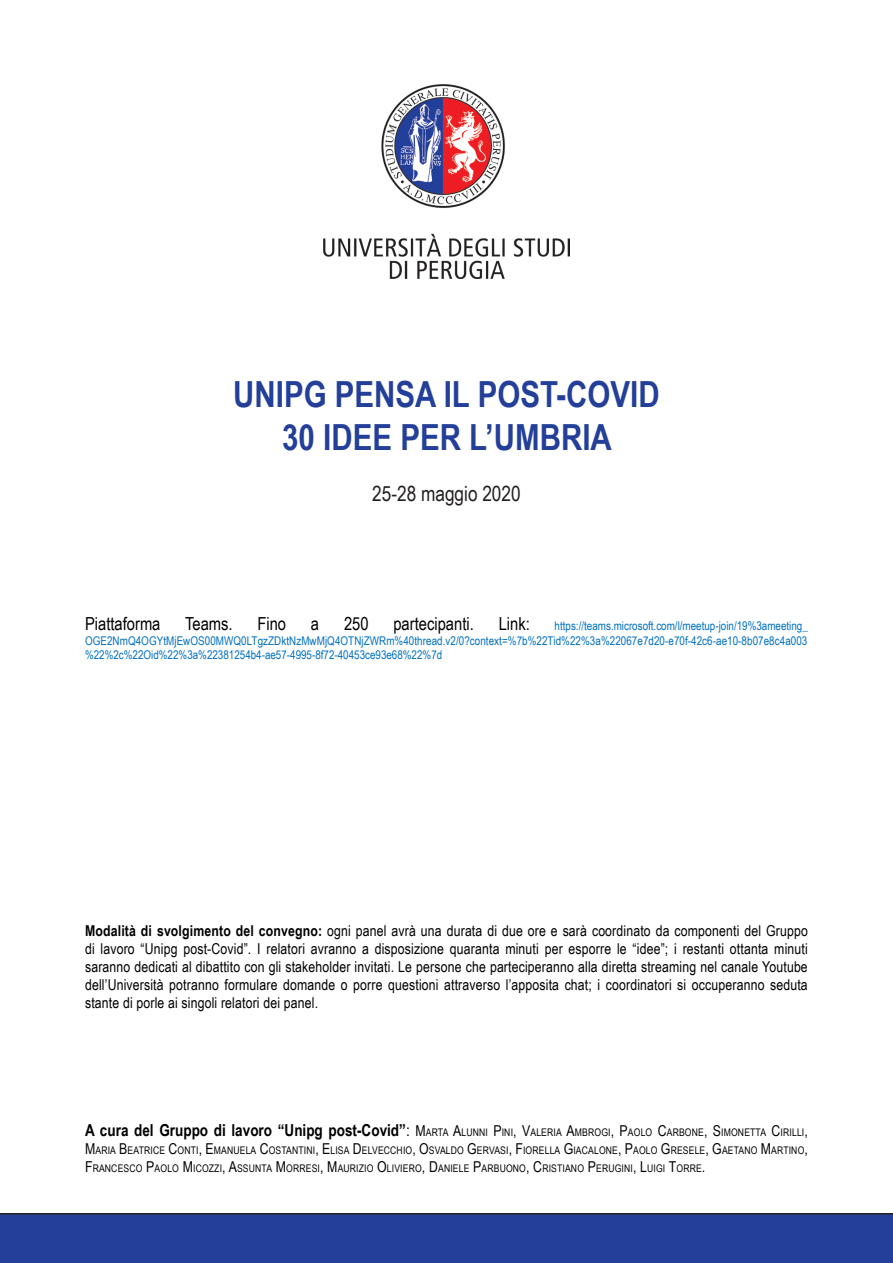
<style>
.page{position:relative;width:893px;height:1263px;background:#fff}
.page>*{position:absolute;margin:0;border:0;box-sizing:border-box;transform-origin:0 0}
.t1{font:700 36px "Arial Narrow";color:#233f99}
.t2{font:21px "Arial Narrow";color:#231f20}
.t3{font:18px "Arial Narrow";color:#000}
.t4{font:15px/18px "Arial Narrow";letter-spacing:.01em;color:#000;text-align:justify}
.t5{font:12px/14.4px "Arial Narrow";color:#0070c0;text-align:justify}
.t6{font:10.5px/18px "Arial Narrow";letter-spacing:.015em;color:#000;text-align:justify}
.s1{font-weight:700}
.s2{font-weight:700;font-size:16.5px}
.s3{font-size:16.5px}
.s4{font-size:15px}
</style>
<div class="page">
<img style="left:324px;top:85px;width:245px;height:193px">
<div style="left:0;top:1213px;width:893px;height:50px;background:#233f99"></div>
<p class="t1" style="left:233px;top:367px;width:428px">UNIPG PENSA IL POST-COVID</p>
<p class="t1" style="left:282px;top:410px;width:331px">30 IDEE PER L’UMBRIA</p>
<p class="t2" style="left:372px;top:478px;width:150px">25-28 maggio 2020</p>
<p class="t3" style="left:85px;top:611px;width:77px">Piattaforma</p>
<p class="t3" style="left:185px;top:611px;width:49px">Teams.</p>
<p class="t3" style="left:257px;top:611px;width:30px">Fino</p>
<p class="t3" style="left:311px;top:611px;width:10px">a</p>
<p class="t3" style="left:344px;top:611px;width:26px">250</p>
<p class="t3" style="left:393px;top:611px;width:82px">partecipanti.</p>
<p class="t3" style="left:499px;top:611px;width:33px">Link:</p>
<p class="t5" style="left:85px;top:618px;width:724px;text-indent:470px">https://teams.microsoft.com/l/meetup-join/19%3ameeting_ OGE2NmQ4OGYtMjEwOS00MWQ0LTgzZDktNzMwMjQ4OTNjZWRm%40thread.v2/0?context=%7b%22Tid%22%3a%22067e7d20-e70f-42c6-ae10-8b07e8c4a003 %22%2c%22Oid%22%3a%22381254b4-ae57-4995-8f72-40453ce93e68%22%7d</p>
<p class="t4" style="left:85px;top:921px;width:724px"><span class="s1">Modalità di svolgimento del convegno:</span> ogni panel avrà una durata di due ore e sarà coordinato da componenti del Gruppo di lavoro “Unipg post-Covid”. I relatori avranno a disposizione quaranta minuti per esporre le “idee”; i restanti ottanta minuti saranno dedicati al dibattito con gli stakeholder invitati. Le persone che parteciperanno alla diretta streaming nel canale Youtube dell’Università potranno formulare domande o porre questioni attraverso l’apposita chat; i coordinatori si occuperanno seduta stante di porle ai singoli relatori dei panel.</p>
<p class="t6" style="left:85px;top:1123px;width:724px"><span class="s2">A cura del Gruppo di lavoro “Unipg post-Covid”</span><span class="s3">:</span> <span class="s4">M</span>ARTA <span class="s4">A</span>LUNNI <span class="s4">P</span>INI<span class="s4">, V</span>ALERIA <span class="s4">A</span>MBROGI<span class="s4">, P</span>AOLO <span class="s4">C</span>ARBONE<span class="s4">, S</span>IMONETTA <span class="s4">C</span>IRILLI<span class="s4">, M</span>ARIA <span class="s4">B</span>EATRICE <span class="s4">C</span>ONTI<span class="s4">, E</span> MANUELA <span class="s4">C</span>OSTANTINI<span class="s4">, E</span> LISA <span class="s4">D</span>ELVECCHIO<span class="s4">, O</span>SVALDO <span class="s4">G</span>ERVASI<span class="s4">, F</span>IORELLA <span class="s4">G</span>IACALONE<span class="s4">, P</span>AOLO <span class="s4">G</span>RESELE<span class="s4">, G</span>AETANO <span class="s4">M</span>ARTINO<span class="s4">, F</span>RANCESCO <span class="s4">P</span>AOLO <span class="s4">M</span>ICOZZI<span class="s4">, A</span>SSUNTA <span class="s4">M</span>ORRESI<span class="s4">, M</span>AURIZIO <span class="s4">O</span>LIVIERO<span class="s4">, D</span>ANIELE <span class="s4">P</span>ARBUONO<span class="s4">, C</span>RISTIANO <span class="s4">P</span>ERUGINI<span class="s4">, L</span>UIGI <span class="s4">T</span>ORRE<span class="s4">.</span></p>
</div>
